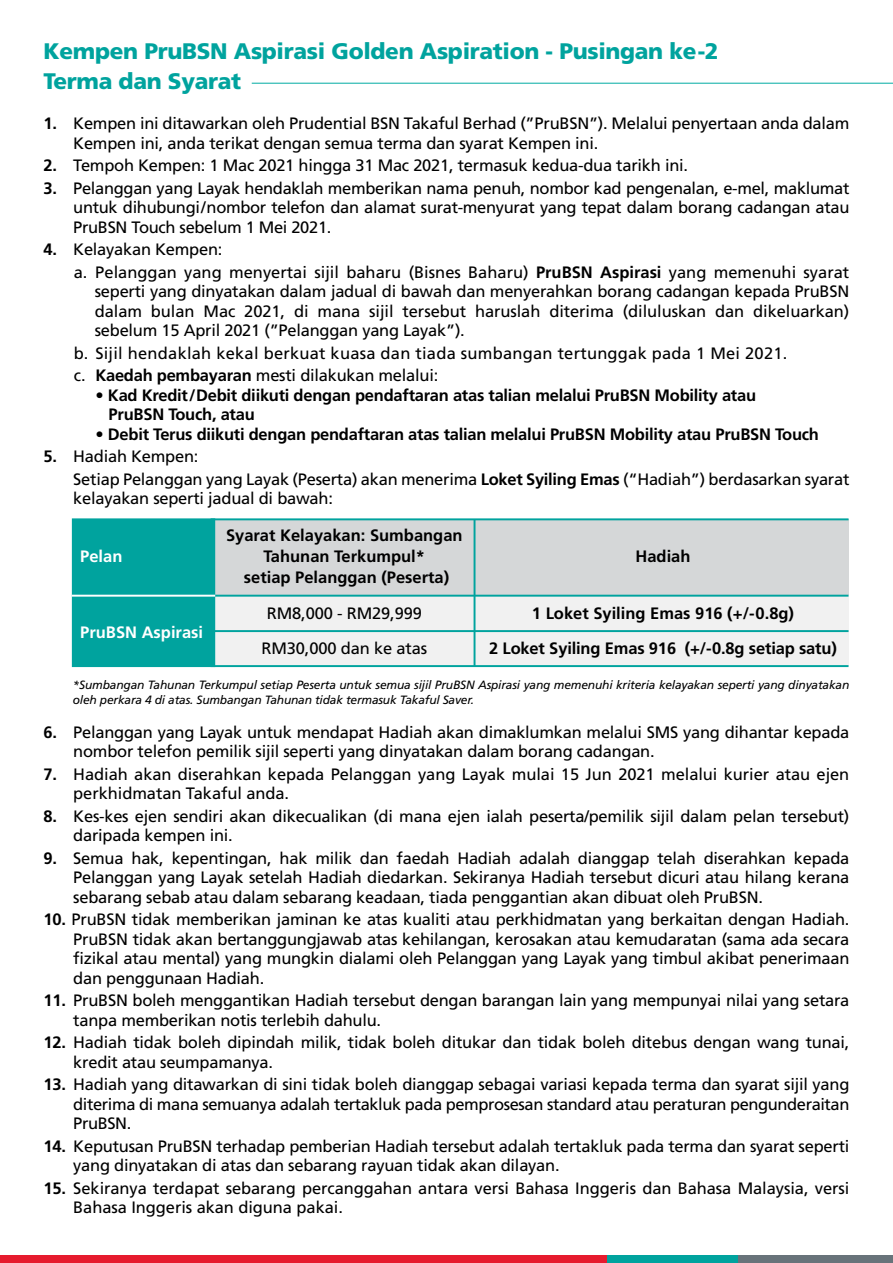
<style>
.page{position:relative;width:893px;height:1263px;background:#fff}
.page>*{position:absolute;margin:0;border:0;box-sizing:border-box;transform-origin:0 0}
.t1{font:900 22.5px/30px "Frutiger";letter-spacing:-.015em;color:#00a39e}
.t2{font:16.5px/19.5px "Frutiger";letter-spacing:-.015em;color:#000}
.t3{font:700 16.5px/21px "Frutiger";letter-spacing:-.015em;color:#000}
.t4{font:16.5px/22.5px "Frutiger";letter-spacing:.015em;color:#000}
.t5{font:700 16.5px "Frutiger";color:#fff}
.t6{font:italic 12px/15px "Frutiger";letter-spacing:-.015em;color:#000}
.s1{font-weight:700}
.s2{font-weight:400}
</style>
<div class="page">
<div style="left:0;top:1255px;width:608px;height:8px;background:#e61b2e"></div>
<div style="left:737px;top:1255px;width:156px;height:8px;background:#68737a"></div>
<div style="left:607px;top:1255px;width:130px;height:8px;background:#00a39e"></div>
<hr style="left:252px;top:83px;width:641px;height:1px;background:#00aba3">
<div style="left:194px;top:519px;width:654px;height:77px;background:#d1d3d4"></div>
<div style="left:197px;top:596px;width:651px;height:70px;background:#f0f0f0"></div>
<div style="left:72px;top:518px;width:143px;height:149px;background:#00a39e"></div>
<hr style="left:474px;top:519px;width:1px;height:147px;background:#00a39e">
<hr style="left:214px;top:595px;width:634px;height:2px;background:#00a39e">
<hr style="left:211px;top:518px;width:637px;height:2px;background:#00a39e">
<hr style="left:211px;top:665px;width:637px;height:2px;background:#00a39e">
<hr style="left:214px;top:630px;width:634px;height:2px;background:#00a39e">
<hr style="left:73px;top:595px;width:141px;height:2px;background:#fff">
<h1 class="t1" style="left:44px;top:36px;width:677px">Kempen PruBSN Aspirasi Golden Aspiration - Pusingan ke-2<br>Terma dan Syarat</h1>
<p class="t2" style="left:73px;top:114px;width:778px;text-indent:-30px"><span class="s1">1.</span> Kempen ini ditawarkan oleh Prudential BSN Takaful Berhad (”PruBSN”). Melalui penyertaan anda dalam<br>Kempen ini, anda terikat dengan semua terma dan syarat Kempen ini.</p>
<p class="t2" style="left:44px;top:156px;width:646px"><span class="s1">2.</span> Tempoh Kempen: 1 Mac 2021 hingga 31 Mac 2021, termasuk kedua-dua tarikh ini.</p>
<p class="t2" style="left:73px;top:178px;width:778px;text-align:justify;text-indent:-30px"><span class="s1">3.</span> Pelanggan yang Layak hendaklah memberikan nama penuh, nombor kad pengenalan, e-mel, maklumat untuk dihubungi/nombor telefon dan alamat surat-menyurat yang tepat dalam borang cadangan atau PruBSN Touch sebelum 1 Mei 2021.</p>
<p class="t2" style="left:74px;top:238px;width:777px;line-height:22.5px;text-indent:-30px"><span class="s1">4.</span> Kelayakan Kempen:<br>a. Pelanggan yang menyertai sijil baharu (Bisnes Baharu) <span class="s1">PruBSN Aspirasi</span> yang memenuhi syarat</p>
<p class="t2" style="left:95px;top:282px;width:756px;text-align:justify">seperti yang dinyatakan dalam jadual di bawah dan menyerahkan borang cadangan kepada PruBSN dalam bulan Mac 2021, di mana sijil tersebut haruslah diterima (diluluskan dan dikeluarkan) sebelum 15 April 2021 (”Pelanggan yang Layak”).</p>
<p class="t4" style="left:74px;top:342px;width:715px">b. Sijil hendaklah kekal berkuat kuasa dan tiada sumbangan tertunggak pada 1 Mei 2021. c. <span class="s1">Kaedah pembayaran</span> mesti dilakukan melalui:</p>
<p class="t3" style="left:109px;top:385px;width:649px;line-height:19.5px;text-indent:-13px"><span class="s2">•</span> Kad Kredit/Debit diikuti dengan pendaftaran atas talian melalui PruBSN Mobility atau<br>PruBSN Touch, atau</p>
<p class="t3" style="left:96px;top:423px;width:725px"><span class="s2">•</span> Debit Terus diikuti dengan pendaftaran atas talian melalui PruBSN Mobility atau PruBSN Touch</p>
<p class="t2" style="left:73px;top:445px;width:778px;line-height:22.5px;text-indent:-30px"><span class="s1">5.</span> Hadiah Kempen:<br>Setiap Pelanggan yang Layak (Peserta) akan menerima <span class="s1">Loket Syiling Emas</span> (“Hadiah”) berdasarkan syarat</p>
<p class="t2" style="left:73px;top:489px;width:261px">kelayakan seperti jadual di bawah:</p>
<p class="t5" style="left:80px;top:547px;width:44px">Pelan</p>
<p class="t5" style="left:80px;top:623px;width:124px">PruBSN Aspirasi</p>
<p class="t3" style="left:226px;top:525px;width:238px;text-align:center">Syarat Kelayakan: Sumbangan<br>Tahunan Terkumpul*<br>setiap Pelanggan (Peserta)</p>
<p class="t2" style="left:262px;top:596px;width:167px;line-height:34.7px;text-align:center">RM8,000 - RM29,999<br>RM30,000 dan ke atas</p>
<p class="t3" style="left:635px;top:546px;width:57px">Hadiah</p>
<p class="t3" style="left:532px;top:603px;width:264px">1 Loket Syiling Emas 916 (+/-0.8g)</p>
<p class="t3" style="left:489px;top:638px;width:349px">2 Loket Syiling Emas 916 (+/-0.8g setiap satu)</p>
<p class="t6" style="left:73px;top:678px;width:778px">*Sumbangan Tahunan Terkumpul setiap Peserta untuk semua sijil PruBSN Aspirasi yang memenuhi kriteria kelayakan seperti yang dinyatakan oleh perkara 4 di atas. Sumbangan Tahunan tidak termasuk Takaful Saver.</p>
<p class="t2" style="left:73px;top:722px;width:778px;text-indent:-30px"><span class="s1">6.</span> Pelanggan yang Layak untuk mendapat Hadiah akan dimaklumkan melalui SMS yang dihantar kepada nombor telefon pemilik sijil seperti yang dinyatakan dalam borang cadangan.</p>
<p class="t2" style="left:73px;top:764px;width:778px;text-indent:-30px"><span class="s1">7.</span> Hadiah akan diserahkan kepada Pelanggan yang Layak mulai 15 Jun 2021 melalui kurier atau ejen perkhidmatan Takaful anda.</p>
<p class="t2" style="left:73px;top:806px;width:777px;text-indent:-30px"><span class="s1">8.</span> Kes-kes ejen sendiri akan dikecualikan (di mana ejen ialah peserta/pemilik sijil dalam pelan tersebut) daripada kempen ini.</p>
<p class="t2" style="left:73px;top:848px;width:778px;text-align:justify;text-indent:-30px"><span class="s1">9.</span> Semua hak, kepentingan, hak milik dan faedah Hadiah adalah dianggap telah diserahkan kepada Pelanggan yang Layak setelah Hadiah diedarkan. Sekiranya Hadiah tersebut dicuri atau hilang kerana sebarang sebab atau dalam sebarang keadaan, tiada penggantian akan dibuat oleh PruBSN.</p>
<p class="t2" style="left:73px;top:910px;width:778px;text-align:justify;text-indent:-30px"><span class="s1">10.</span> PruBSN tidak memberikan jaminan ke atas kualiti atau perkhidmatan yang berkaitan dengan Hadiah.<br>PruBSN tidak akan bertanggungjawab atas kehilangan, kerosakan atau kemudaratan (sama ada secara fizikal atau mental) yang mungkin dialami oleh Pelanggan yang Layak yang timbul akibat penerimaan dan penggunaan Hadiah.</p>
<p class="t2" style="left:73px;top:991px;width:778px;text-indent:-30px"><span class="s1">11.</span> PruBSN boleh menggantikan Hadiah tersebut dengan barangan lain yang mempunyai nilai yang setara tanpa memberikan notis terlebih dahulu.</p>
<p class="t2" style="left:73px;top:1033px;width:778px;text-indent:-30px"><span class="s1">12.</span> Hadiah tidak boleh dipindah milik, tidak boleh ditukar dan tidak boleh ditebus dengan wang tunai, kredit atau seumpamanya.</p>
<p class="t2" style="left:73px;top:1075px;width:778px;text-align:justify;text-indent:-30px"><span class="s1">13.</span> Hadiah yang ditawarkan di sini tidak boleh dianggap sebagai variasi kepada terma dan syarat sijil yang diterima di mana semuanya adalah tertakluk pada pemprosesan standard atau peraturan pengunderaitan PruBSN.</p>
<p class="t2" style="left:73px;top:1136px;width:778px;text-indent:-30px"><span class="s1">14.</span> Keputusan PruBSN terhadap pemberian Hadiah tersebut adalah tertakluk pada terma dan syarat seperti yang dinyatakan di atas dan sebarang rayuan tidak akan dilayan.</p>
<p class="t2" style="left:73px;top:1178px;width:777px;text-indent:-30px"><span class="s1">15.</span> Sekiranya terdapat sebarang percanggahan antara versi Bahasa Inggeris dan Bahasa Malaysia, versi<br>Bahasa Inggeris akan diguna pakai.</p>
</div>
